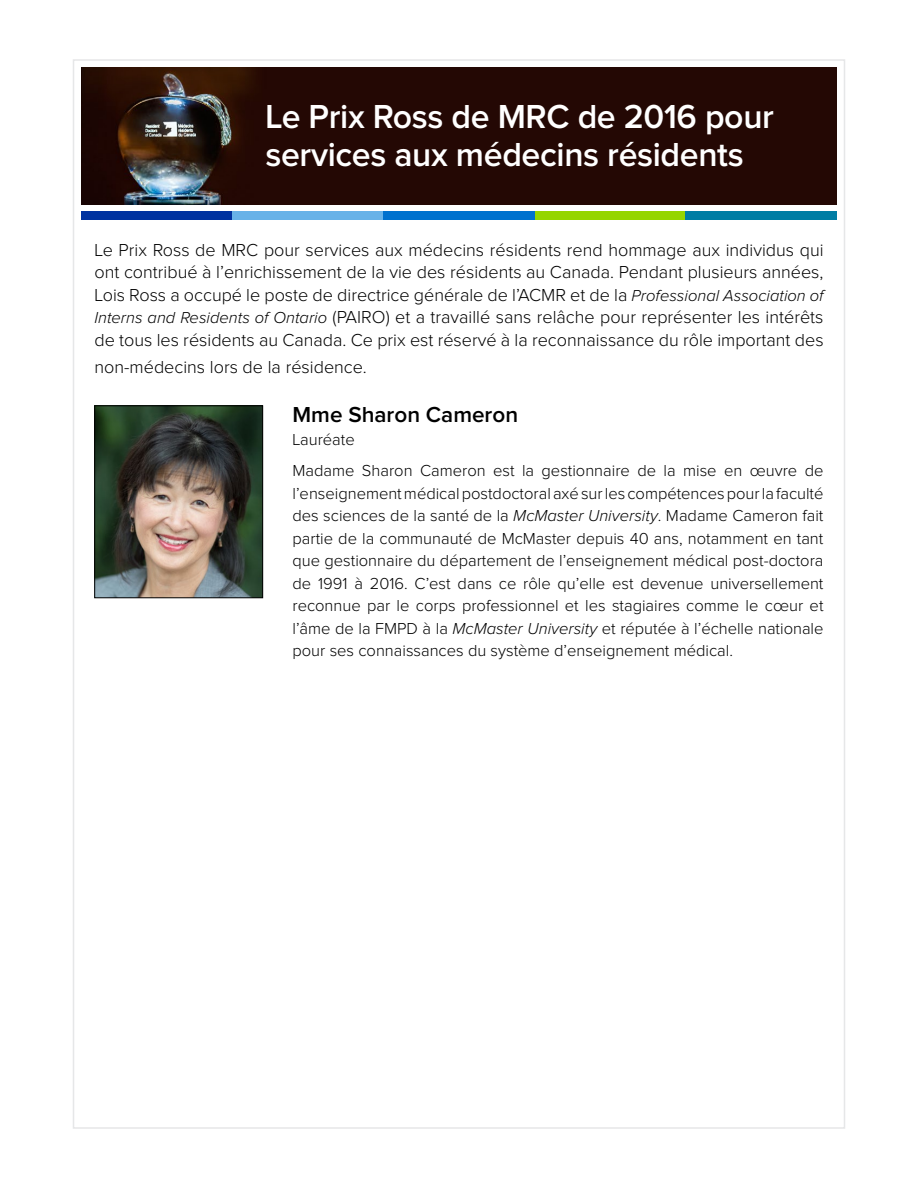
<style>
.page{position:relative;width:918px;height:1188px;background:#fff}
.page>*{position:absolute;margin:0;border:0;box-sizing:border-box;transform-origin:0 0}
.t1{font:600 34.5px/37.5px "Proxima Nova";letter-spacing:-.01em;color:#fff}
.t2{font:600 22.5px "Proxima Nova";color:#000}
.t3{font:300 18px/22.5px "Proxima Nova";color:#000;text-align:justify}
.t4{font:300 16.5px/22.5px "Proxima Nova";color:#000}
.s1{font-style:italic;font-size:16.5px}
.s2{font-style:italic}
</style>
<div class="page">
<img style="left:81px;top:68px;width:756px;height:137px">
<div style="left:81px;top:211px;width:151px;height:9px;background:#0032a0"></div>
<div style="left:232px;top:211px;width:152px;height:9px;background:#68b2e8"></div>
<div style="left:384px;top:211px;width:151px;height:9px;background:#0071ce"></div>
<div style="left:535px;top:211px;width:152px;height:9px;background:#95d500"></div>
<div style="left:686px;top:211px;width:151px;height:9px;background:#007da4"></div>
<img style="left:96px;top:408px;width:165px;height:188px">
<div style="left:94px;top:406px;width:169px;height:192px;border:1px solid #000"></div>
<h1 class="t1" style="left:266px;top:99px;width:510px">Le Prix Ross de MRC de 2016 pour services aux médecins résidents</h1>
<p class="t3" style="left:94px;top:239px;width:731px">Le Prix Ross de MRC pour services aux médecins résidents rend hommage aux individus qui ont contribué à l’enrichissement de la vie des résidents au Canada. Pendant plusieurs années, Lois Ross a occupé le poste de directrice générale de l’ACMR et de la <span class="s1">Professional Association of Interns and Residents of Ontario</span> (PAIRO) et a travaillé sans relâche pour représenter les intérêts de tous les résidents au Canada. Ce prix est réservé à la reconnaissance du rôle important des</p>
<p class="t3" style="left:95px;top:356px;width:274px">non-médecins lors de la résidence.</p>
<h2 class="t2" style="left:292px;top:402px;width:227px">Mme Sharon Cameron</h2>
<p class="t4" style="left:292px;top:424px;width:533px;line-height:31.5px">Lauréate<br>Madame Sharon Cameron est la gestionnaire de la mise en œuvre de</p>
<p class="t4" style="left:292px;top:482px;width:533px;text-align:justify">l’enseignement médical postdoctoral axé sur les compétences pour la faculté des sciences de la santé de la <span class="s2">McMaster University</span>. Madame Cameron fait partie de la communauté de McMaster depuis 40 ans, notamment en tant que gestionnaire du département de l’enseignement médical post-doctora de 1991 à 2016. C’est dans ce rôle qu’elle est devenue universellement reconnue par le corps professionnel et les stagiaires comme le cœur et l’âme de la FMPD à la <span class="s2">McMaster University</span> et réputée à l’échelle nationale pour ses connaissances du système d’enseignement médical.</p>
</div>
